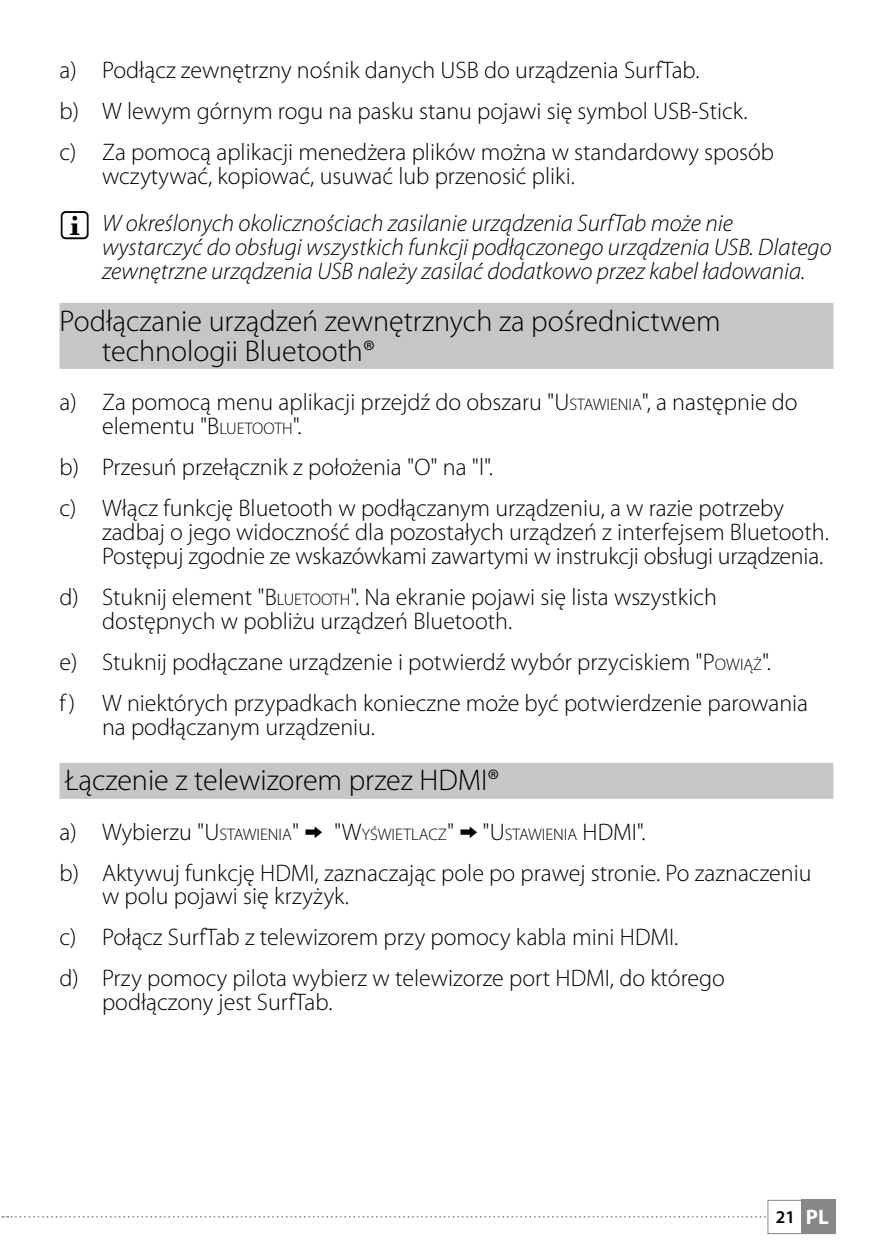
<style>
.page{position:relative;width:893px;height:1259px;background:#fff}
.page>*{position:absolute;margin:0;border:0;box-sizing:border-box;transform-origin:0 0}
.t1{font:300 30px/30px "Myriad Pro";color:#000}
.t2{font:300 24px/41.1px "Myriad Pro";color:#000}
.t3{font:italic 300 24px/24px "Myriad Pro";color:#000}
.t4{font:600 18px "Myriad Pro";color:#000}
.t5{font:300 16.8px "Myriad Pro";color:#000}
.s1{font-style:inherit}
.s2{font-size:16.8px}
.s3{font-size:16.5px}
.s4{font-size:24px}
.s5{font-weight:700;font-size:21px;color:#fff}
</style>
<div class="page">
<div style="left:801px;top:1200px;width:35px;height:34px;background:#878787"></div>
<div style="left:767px;top:1200px;width:69px;height:34px;border:1px solid #878787"></div>
<svg style="left:1px;top:1216px;width:765px;height:1px"></svg>
<div style="left:60px;top:303px;width:773px;height:66px;background:#c6c6c6"></div>
<div style="left:60px;top:763px;width:773px;height:36px;background:#c6c6c6"></div>
<p class="t2" style="left:60px;top:49px;width:716px">a) Podłącz zewnętrzny nośnik danych USB do urządzenia SurfTab.<br>b) W lewym górnym rogu na pasku stanu pojawi się symbol USB-Stick.<br>c) Za pomocą aplikacji menedżera plików można w standardowy sposób</p>
<p class="t2" style="left:102px;top:155px;width:475px">wczytywać, kopiować, usuwać lub przenosić pliki.</p>
<p class="t3" style="left:102px;top:211px;width:731px">W określonych okolicznościach zasilanie urządzenia SurfTab może nie wystarczyć do obsługi wszystkich funkcji podłączonego urządzenia USB. Dlatego zewnętrzne urządzenia USB należy zasilać dodatkowo przez kabel ładowania.</p>
<p class="t1" style="left:102px;top:306px;width:620px;text-indent:-43px">Podłączanie urządzeń zewnętrznych za pośrednictwem technologii Bluetooth®</p>
<p class="t2" style="left:102px;top:390px;width:697px;line-height:24px;text-indent:-43px">a) Za pomocą menu aplikacji przejdź do obszaru "<span class="s1">U</span><span class="s2">STAWIENIA</span>", a następnie do elementu "<span class="s1">B</span> <span class="s2">LU ETOOTH</span> ".</p>
<p class="t2" style="left:60px;top:446px;width:726px">b) Przesuń przełącznik z położenia "O" na "l".<br>c) Włącz funkcję Bluetooth w podłączanym urządzeniu, a w razie potrzeby</p>
<p class="t2" style="left:102px;top:520px;width:728px;line-height:24px">zadbaj o jego widoczność dla pozostałych urządzeń z interfejsem Bluetooth.<br>Postępuj zgodnie ze wskazówkami zawartymi w instrukcji obsługi urządzenia.</p>
<p class="t2" style="left:102px;top:585px;width:616px;line-height:24px;text-indent:-43px">d) Stuknij element "<span class="s1">B</span> <span class="s2">LU ETOOTH</span> ". Na ekranie pojawi się lista wszystkich dostępnych w pobliżu urządzeń Bluetooth.</p>
<p class="t2" style="left:60px;top:641px;width:750px">e) Stuknij podłączane urządzenie i potwierdź wybór przyciskiem "<span class="s1">P</span><span class="s2">OWI</span><span class="s3">ĄŻ</span>".<br>f ) W niektórych przypadkach konieczne może być potwierdzenie parowania</p>
<p class="t2" style="left:102px;top:706px;width:274px">na podłączanym urządzeniu.</p>
<p class="t1" style="left:65px;top:766px;width:436px">Łączenie z telewizorem przez HDMI®</p>
<p class="t2" style="left:60px;top:812px;width:241px">a) Wybierzu <span class="s1">"U</span><span class="s2">STAWIENIA</span><span class="s1">"</span></p>
<p class="t5" style="left:334px;top:825px;width:313px"><span class="s4">"W</span>YŚWIETLACZ<span class="s4">" "U</span>STAWIENIA <span class="s4">HDMI ".</span></p>
<p class="t2" style="left:102px;top:861px;width:711px;line-height:23.7px;text-indent:-43px">b) Aktywuj funkcję HDMI, zaznaczając pole po prawej stronie. Po zaznaczeniu w polu pojawi się krzyżyk.</p>
<p class="t2" style="left:60px;top:917px;width:667px">c) Połącz SurfTab z telewizorem przy pomocy kabla mini HDMI.<br>d) Przy pomocy pilota wybierz w telewizorze port HDMI, do którego</p>
<p class="t2" style="left:102px;top:982px;width:232px">podłączony jest SurfTab.</p>
<p class="t4" style="left:776px;top:1206px;width:54px">21 <span class="s5">PL</span></p>
</div>
